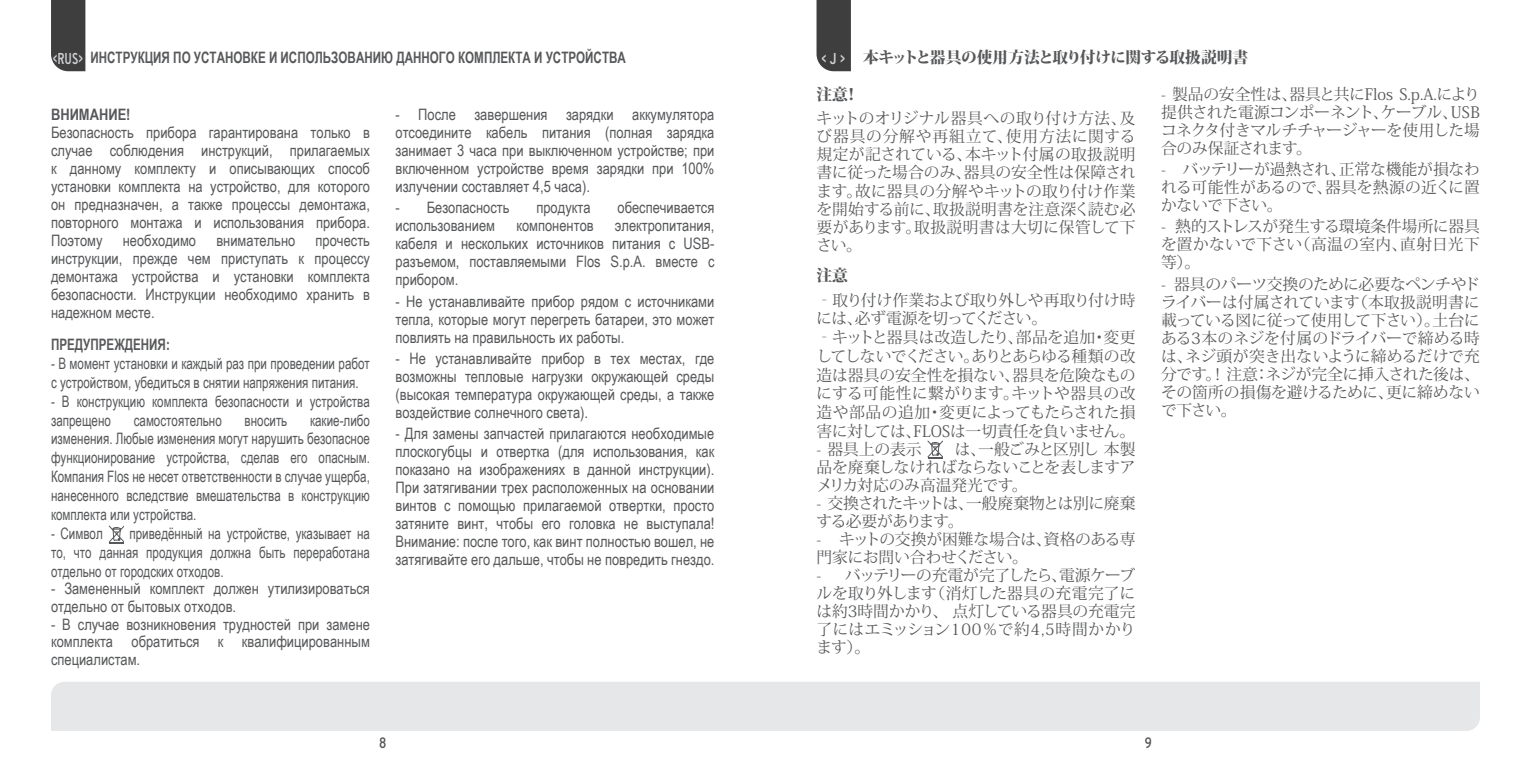
<style>
.page{position:relative;width:1531px;height:766px;background:#fff}
.page>*{position:absolute;margin:0;border:0;box-sizing:border-box;transform-origin:0 0}
.t1{font:15.75px/18px "Arial Narrow";color:#57585a;text-align:justify}
.t2{font:15.75px/18px "Koz Min Pro";letter-spacing:-.01em;color:#57585a;text-align:justify}
.t3{font:15.75px/18.9px "Arial Narrow";color:#57585a;scale:.9 1}
.t4{font:700 15.75px "Arial Narrow";color:#57585a;scale:.9 1}
.t5{font:15.75px/18px "Koz Min Pro";letter-spacing:-.045em;color:#57585a}
.t6{font:800 15.75px "Koz Min Pro";letter-spacing:-.02em;color:#57585a}
.t7{font:700 15.75px "Arial Narrow";color:#57585a}
.t8{font:condensed 15.75px "Interstate";color:#d1d2d4}
.t9{font:condensed 15.08px "Interstate";color:#57585a}
.s1{font-family:"Interstate";font-weight:400;font-stretch:condensed;color:#d1d2d4}
</style>
<div class="page">
<svg style="left:816px;top:0;width:35px;height:71px;background:#464646"></svg>
<div style="left:51px;top:682px;width:1429px;height:48px;background:#e6e7e9"></div>
<div style="left:51px;top:0;width:34px;height:71px;background:#3e3e3f"></div>
<svg style="left:109px;top:525px;width:15px;height:18px"></svg>
<svg style="left:927px;top:440px;width:16px;height:18px"></svg>
<p class="t4" style="left:53px;top:45px;width:638px"><span class="s1">&lt;RUS&gt;</span> ИНСТРУКЦИЯ ПО УСТАНОВКЕ И ИСПОЛЬЗОВАНИЮ ДАННОГО КОМПЛЕКТА И УСТРОЙСТВА</p>
<p class="t8" style="left:821px;top:49px;width:26px">&lt; J &gt;</p>
<p class="t6" style="left:863px;top:46px;width:387px">本キットと器具の使用方法と取り付けに関する取扱説明書</p>
<p class="t7" style="left:51px;top:102px;width:81px">ВНИМАНИЕ!</p>
<p class="t1" style="left:51px;top:123px;width:320px">Безопасность прибора гарантирована только в случае соблюдения инструкций, прилагаемых к данному комплекту и описывающих способ установки комплекта на устройство, для которого он предназначен, а также процессы демонтажа, повторного монтажа и использования прибора.<br>Поэтому</p>
<p class="t1" style="left:123px;top:231px;width:75px">необходимо</p>
<p class="t1" style="left:216px;top:231px;width:80px">внимательно</p>
<p class="t1" style="left:51px;top:231px;width:320px;text-indent:265px">прочесть инструкции, прежде чем приступать к процессу демонтажа устройства и установки комплекта безопасности. Инструкции необходимо хранить в надежном месте.</p>
<p class="t4" style="left:51px;top:332px;width:134px">ПРЕДУПРЕЖДЕНИЯ:</p>
<p class="t3" style="left:51px;top:353px;width:356px">- В момент установки и каждый раз при проведении работ с устройством, убедиться в снятии напряжения питания.</p>
<p class="t3" style="left:51px;top:391px;width:356px">- В конструкцию комплекта безопасности и устройства запрещено</p>
<p class="t3" style="left:51px;top:410px;width:356px;text-align:justify;text-indent:259px">какие-либо изменения. Любые изменения могут нарушить безопасное функционирование устройства, сделав его опасным.<br>Компания Flos не несет ответственности в случае ущерба, нанесенного вследствие вмешательства в конструкцию комплекта или устройства.</p>
<p class="t3" style="left:51px;top:523px;width:59px">- Символ</p>
<p class="t3" style="left:134px;top:410px;width:99px">самостоятельно</p>
<p class="t3" style="left:245px;top:410px;width:49px">вносить</p>
<p class="t3" style="left:51px;top:523px;width:356px;text-align:justify;text-indent:78px">приведённый на устройстве, указывает на то, что данная продукция должна быть переработана отдельно от городских отходов.</p>
<p class="t1" style="left:51px;top:579px;width:320px">- Замененный комплект должен утилизироваться отдельно от бытовых отходов.</p>
<p class="t1" style="left:51px;top:614px;width:320px">- В случае возникновения трудностей при замене комплекта обратиться к квалифицированным специалистам.</p>
<p class="t1" style="left:395px;top:105px;width:320px">- После завершения зарядки аккумулятора отсоедините кабель питания (полная зарядка занимает 3 часа при выключенном устройстве; при включенном устройстве время зарядки при 100% излучении составляет 4,5 часа).</p>
<p class="t1" style="left:395px;top:198px;width:116px">- Безопасность</p>
<p class="t1" style="left:536px;top:198px;width:56px">продукта</p>
<p class="t1" style="left:617px;top:198px;width:98px">обеспечивается</p>
<p class="t1" style="left:395px;top:216px;width:101px">использованием</p>
<p class="t1" style="left:516px;top:216px;width:79px">компонентов</p>
<p class="t1" style="left:395px;top:216px;width:320px;text-indent:219px">электропитания, кабеля и нескольких источников питания с USB&shy;разъемом, поставляемыми Flos S.p.A. вместе с прибором.</p>
<p class="t1" style="left:395px;top:291px;width:320px">- Не устанавливайте прибор рядом с источниками тепла, которые могут перегреть батареи, это может повлиять на правильность их работы.</p>
<p class="t1" style="left:395px;top:348px;width:320px">- Не устанавливайте прибор в тех местах, где возможны тепловые нагрузки окружающей среды (высокая температура окружающей среды, а также воздействие солнечного света).</p>
<p class="t1" style="left:395px;top:423px;width:320px">- Для замены запчастей прилагаются необходимые плоскогубцы и отвертка (для использования, как показано на изображениях в данной инструкции).<br>При затягивании трех расположенных на основании винтов с помощью прилагаемой отвертки, просто затяните винт, чтобы его головка не выступала!<br>Внимание: после того, как винт полностью вошел, не затягивайте его дальше, чтобы не повредить гнездо.</p>
<p class="t6" style="left:816px;top:82px;width:44px">注意！</p>
<p class="t2" style="left:816px;top:109px;width:320px">キットのオリジナル器具への取り付け方法、及び器具の分解や再組立て、使用方法に関する規定が記されている、本キット付属の取扱説明書に従った場合のみ、器具の安全性は保障されます。故に器具の分解やキットの取り付け作業を開始する前に、取扱説明書を注意深く読む必要があります。取扱説明書は大切に保管して下さい。</p>
<p class="t6" style="left:816px;top:264px;width:33px">注意</p>
<p class="t2" style="left:816px;top:290px;width:320px;line-height:18.7px;text-align:left">‐取り付け作業および取り外しや再取り付け時には、必ず電源を切ってください。<br>‐キットと器具は改造したり、部品を追加・変更してしないでください。ありとあらゆる種類の改造は器具の安全性を損ない、器具を危険なものにする可能性に繋がります。キットや器具の改造や部品の追加・変更によってもたらされた損害に対しては、FLOSは一切責任を負いません。</p>
<p class="t2" style="left:816px;top:440px;width:107px">- 器具上の表示</p>
<p class="t2" style="left:816px;top:440px;width:320px;text-indent:138px">は、一般ごみと区別し 本製品を廃棄しなければならないことを表しますアメリカ対応のみ高温発光です。</p>
<p class="t5" style="left:816px;top:494px;width:321px">- 交換されたキットは、一般廃棄物とは別に廃棄する必要があります。</p>
<p class="t2" style="left:816px;top:530px;width:320px">- キットの交換が困難な場合は、資格のある専門家にお問い合わせください。</p>
<p class="t2" style="left:816px;top:566px;width:320px">- バッテリーの充電が完了したら、電源ケーブルを取り外します（消灯した器具の充電完了には約3時間かかり、 点灯している器具の充電完了にはエミッション100％で約4,5時間かかります）。</p>
<p class="t2" style="left:1161px;top:84px;width:320px">- 製品の安全性は、器具と共にFlos S.p.A.により提供された電源コンポーネント、ケーブル、USBコネクタ付きマルチチャージャーを使用した場合のみ保証されます。</p>
<p class="t2" style="left:1161px;top:160px;width:320px">- バッテリーが過熱され、正常な機能が損なわれる可能性があるので、器具を熱源の近くに置かないで下さい。</p>
<p class="t2" style="left:1161px;top:217px;width:320px">- 熱的ストレスが発生する環境条件場所に器具を置かないで下さい（高温の室内、直射日光下等）。</p>
<p class="t2" style="left:1161px;top:274px;width:320px">- 器具のパーツ交換のために必要なペンチやドライバーは付属されています（本取扱説明書に載っている図に従って使用して下さい）。土台にある3本のネジを付属のドライバーで締める時は、ネジ頭が突き出ないように締めるだけで充分です。！ 注意：ネジが完全に挿入された後は、その箇所の損傷を避けるために、更に締めないで下さい。</p>
<p class="t9" style="left:379px;top:734px;width:9px">8</p>
<p class="t9" style="left:1145px;top:734px;width:9px">9</p>
</div>
